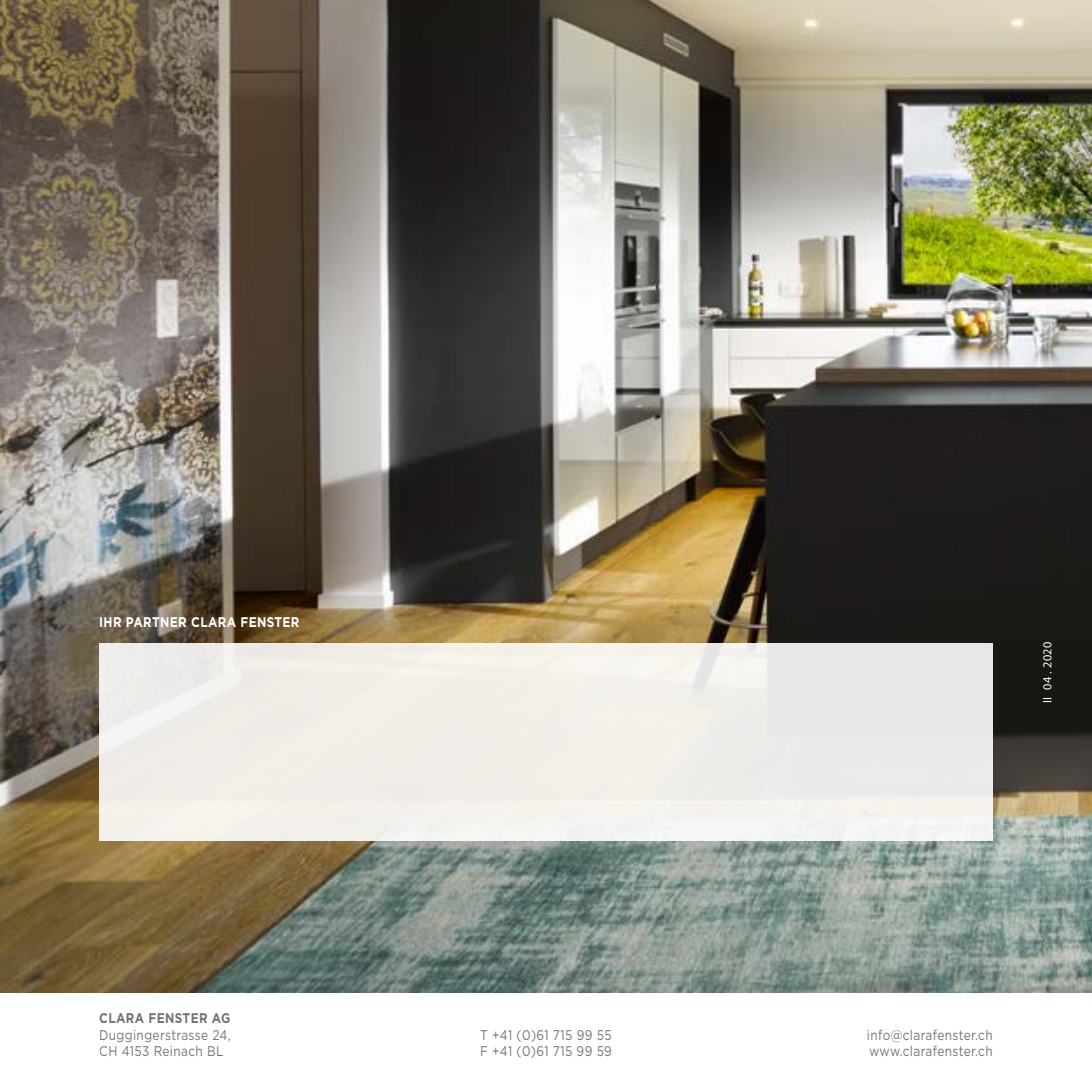
<style>
.page{position:relative;width:1092px;height:1092px;background:#fff}
.page>*{position:absolute;margin:0;border:0;box-sizing:border-box;transform-origin:0 0}
.t1{font:14px/16.8px "Gotham";letter-spacing:.03em;color:#717670;scale:.85 1}
.t2{font:700 14px "Gotham";letter-spacing:.03em;color:#fff;scale:.85 1}
.t3{font:700 14px "Gotham";letter-spacing:.03em;color:#717670;scale:.85 1}
.t4{font:12.25px "Myriad Pro";letter-spacing:.03em;color:#fff}
</style>
<div class="page">
<img style="left:0;top:0;width:1091px;height:992px">
<div style="left:99px;top:642px;width:893px;height:198px;background:#f1eee9"></div>
<p class="t2" style="left:99px;top:613px;width:237px">IHR PARTNER CLARA FENSTER</p>
<p class="t4" style="left:1039px;top:703px;width:63px;rotate:-90deg">II 04 . 2020</p>
<p class="t3" style="left:99px;top:1008px;width:156px">CLARA FENSTER AG</p>
<p class="t1" style="left:99px;top:1025px;width:156px">Duggingerstrasse 24,<br>CH 4153 Reinach BL</p>
<p class="t1" style="left:480px;top:1025px;width:157px">T +41 (0)61 715 99 55<br>F +41 (0)61 715 99 59</p>
<p class="t1" style="left:866px;top:1025px;width:149px">info@clarafenster.ch www.clarafenster.ch</p>
</div>
